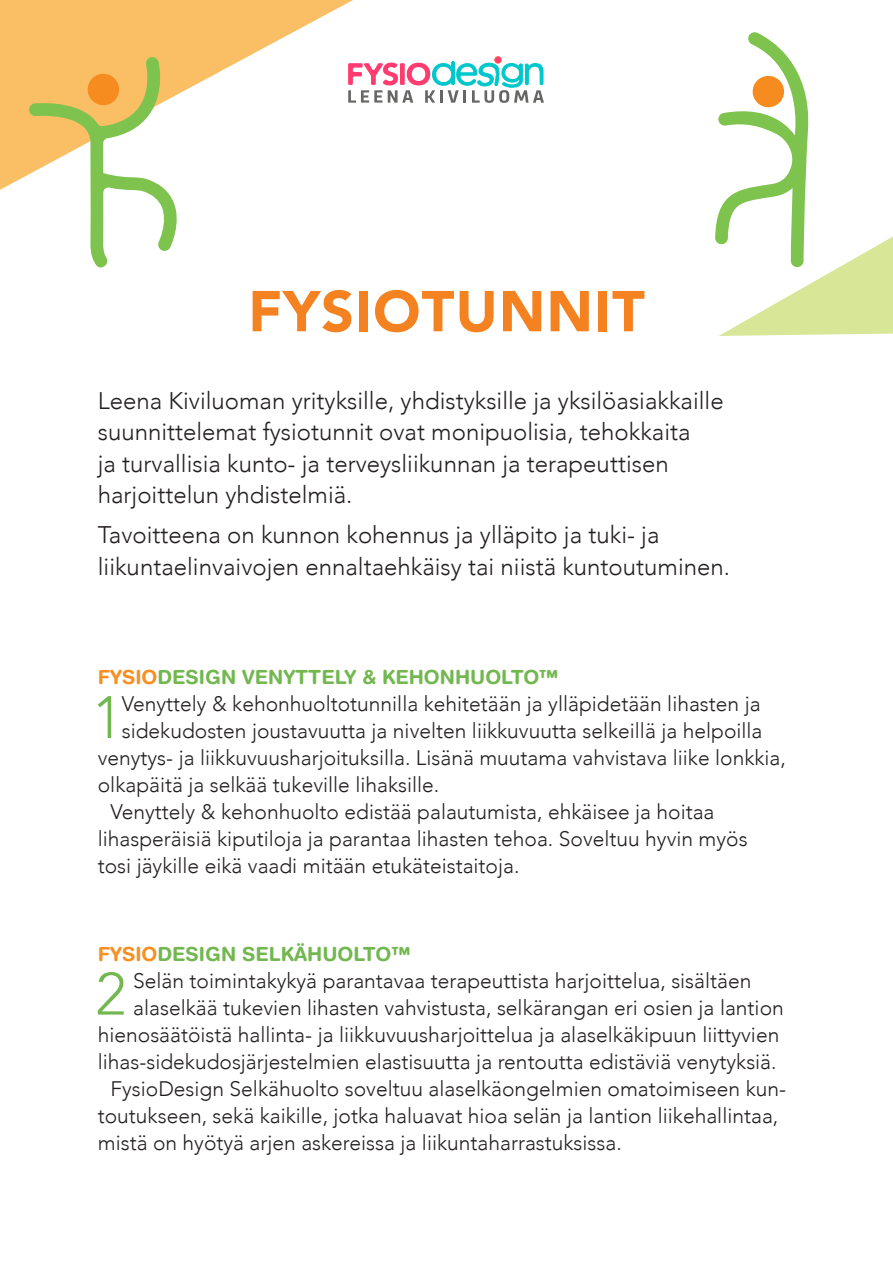
<style>
.page{position:relative;width:893px;height:1263px;background:#fff}
.page>*{position:absolute;margin:0;border:0;box-sizing:border-box;transform-origin:0 0}
.le{font:300 59.1px "Avenir";color:#72b74f}
.t1{font:900 57px "Avenir";letter-spacing:.02em;color:#f58220}
.le-2{font:300 24px/31.5px "Avenir";color:#231f20}
.le-3{font:300 21px/27px "Avenir";color:#231f20}
.ot{font:700 19.5px "Helvetica Rounded";color:#72b74f}
.s1{color:#f78f21}
</style>
<div class="page">
<svg style="left:0;top:0;width:353px;height:190px"></svg>
<svg style="left:29px;top:56px;width:153px;height:212px"></svg>
<svg style="left:715px;top:32px;width:178px;height:304px"></svg>
<div style="left:88px;top:74px;width:31px;height:31px;background:#f68c1f;border-radius:50%"></div>
<div style="left:494px;top:56px;width:8px;height:7px;border:1px solid #ff5451;border-radius:50%"></div>
<svg style="left:348px;top:57px;width:196px;height:46px"></svg>
<p class="t1" style="left:248px;top:263px;width:398px">FYSIOTUNNIT</p>
<p class="le-2" style="left:98px;top:385px;width:627px">Leena Kiviluoman yrityksille, yhdistyksille ja yksilöasiakkaille suunnittelemat fysiotunnit ovat monipuolisia, tehokkaita<br>ja turvallisia kunto- ja terveysliikunnan ja terapeuttisen harjoittelun yhdistelmiä.</p>
<p class="le-2" style="left:98px;top:519px;width:634px">Tavoitteena on kunnon kohennus ja ylläpito ja tuki- ja liikuntaelinvaivojen ennaltaehkäisy tai niistä kuntoutuminen.</p>
<p class="ot" style="left:98px;top:665px;width:462px"><span class="s1">FYSIO</span>DESIGN VENYTTELY &amp; KEHONHUOLTO™</p>
<p class="le" style="left:92px;top:683px;width:32px">1</p>
<p class="le-3" style="left:122px;top:690px;width:640px">Venyttely &amp; kehonhuoltotunnilla kehitetään ja ylläpidetään lihasten ja</p>
<p class="le-3" style="left:122px;top:717px;width:642px">sidekudosten joustavuutta ja nivelten liikkuvuutta selkeillä ja helpoilla</p>
<p class="le-3" style="left:98px;top:744px;width:690px">venytys- ja liikkuvuusharjoituksilla. Lisänä muutama vahvistava liike lonkkia,</p>
<p class="le-3" style="left:98px;top:771px;width:343px">olkapäitä ja selkää tukeville lihaksille.</p>
<p class="le-3" style="left:98px;top:798px;width:651px;text-indent:13px">Venyttely &amp; kehonhuolto edistää palautumista, ehkäisee ja hoitaa lihasperäisiä kiputiloja ja parantaa lihasten tehoa. Soveltuu hyvin myös tosi jäykille eikä vaadi mitään etukäteistaitoja.</p>
<p class="ot" style="left:98px;top:942px;width:315px"><span class="s1">FYSIO</span>DESIGN SELKÄHUOLTO™</p>
<p class="le" style="left:95px;top:959px;width:32px">2</p>
<p class="le-3" style="left:133px;top:967px;width:620px">Selän toimintakykyä parantavaa terapeuttista harjoittelua, sisältäen</p>
<p class="le-3" style="left:133px;top:994px;width:652px">alaselkää tukevien lihasten vahvistusta, selkärangan eri osien ja lantion</p>
<p class="le-3" style="left:98px;top:1021px;width:683px">hienosäätöistä hallinta- ja liikkuvuusharjoittelua ja alaselkäkipuun liittyvien</p>
<p class="le-3" style="left:98px;top:1048px;width:680px">lihas-sidekudosjärjestelmien elastisuutta ja rentoutta edistäviä venytyksiä.</p>
<p class="le-3" style="left:98px;top:1075px;width:690px;text-indent:13px">FysioDesign Selkähuolto soveltuu alaselkäongelmien omatoimiseen kun&shy;toutukseen, sekä kaikille, jotka haluavat hioa selän ja lantion liikehallintaa, mistä on hyötyä arjen askereissa ja liikuntaharrastuksissa.</p>
</div>
